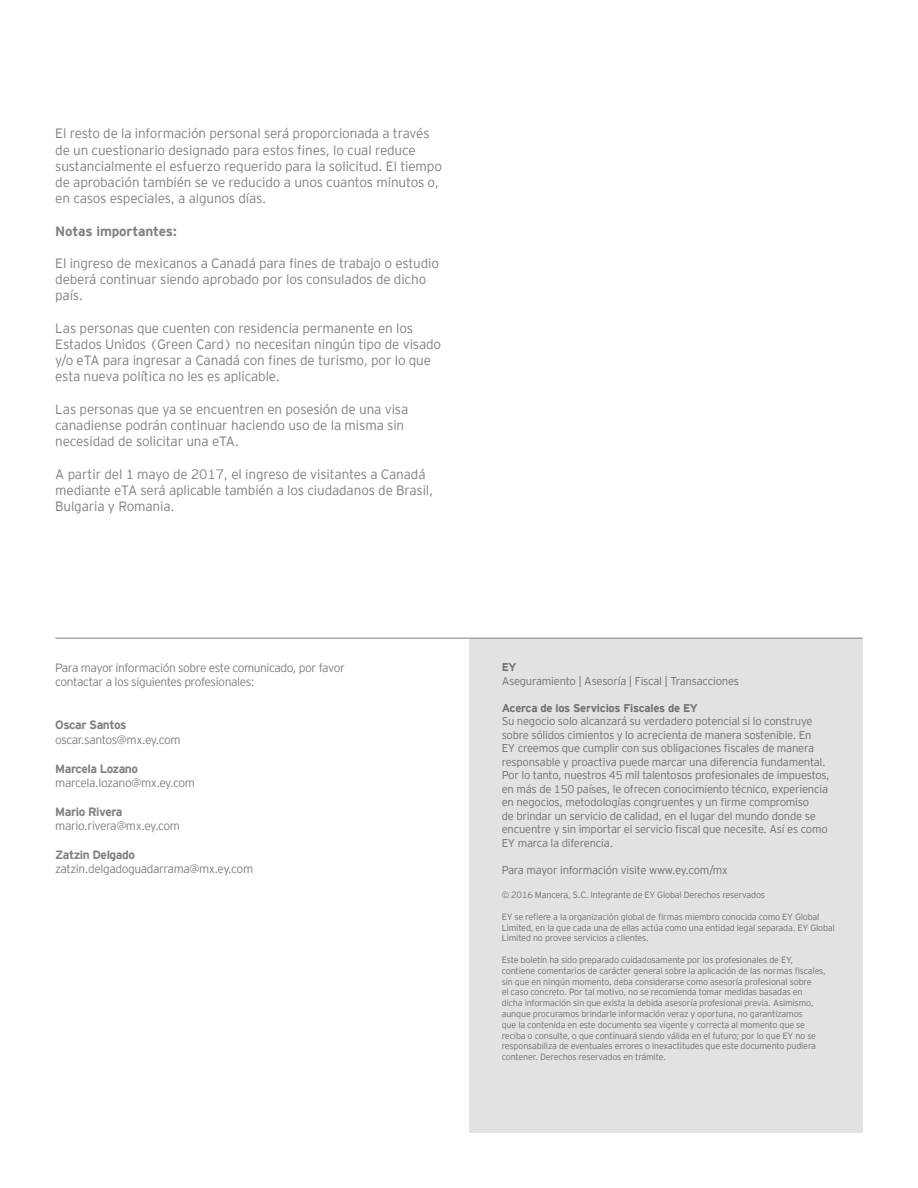
<style>
.page{position:relative;width:918px;height:1188px;background:#fff}
.page>*{position:absolute;margin:0;border:0;box-sizing:border-box;transform-origin:0 0}
.t1{font:300 13.5px/16.2px "EY Interstate";letter-spacing:-.01em;color:#808083}
.t2{font:700 13.5px "EY Interstate";letter-spacing:-.01em;color:#808083}
.t3{font:300 12px/14.4px "EY Interstate";letter-spacing:-.035em;color:#808083}
.t4{font:700 12px "EY Interstate";letter-spacing:-.035em;color:#808083}
.t5{font:300 11.25px/13.5px "EY Interstate";letter-spacing:-.02em;color:#717074}
.t6{font:700 11.25px "EY Interstate";letter-spacing:-.02em;color:#717074}
.t7{font:300 9px/10.8px "EY Interstate";letter-spacing:-.02em;color:#717074}
</style>
<div class="page">
<div style="left:470px;top:638px;width:393px;height:495px;background:#e1e2e4"></div>
<hr style="left:55px;top:638px;width:808px;height:1px;background:#808083">
<p class="t1" style="left:55px;top:125px;width:388px">El resto de la información personal será proporcionada a través de un cuestionario designado para estos fines, lo cual reduce sustancialmente el esfuerzo requerido para la solicitud. El tiempo de aprobación también se ve reducido a unos cuantos minutos o, en casos especiales, a algunos días.</p>
<p class="t2" style="left:55px;top:223px;width:123px">Notas importantes:</p>
<p class="t1" style="left:55px;top:255px;width:385px">El ingreso de mexicanos a Canadá para fines de trabajo o estudio deberá continuar siendo aprobado por los consulados de dicho país.</p>
<p class="t1" style="left:55px;top:320px;width:387px">Las personas que cuenten con residencia permanente en los Estados Unidos (Green Card) no necesitan ningún tipo de visado y/o eTA para ingresar a Canadá con fines de turismo, por lo que esta nueva política no les es aplicable.</p>
<p class="t1" style="left:55px;top:401px;width:355px">Las personas que ya se encuentren en posesión de una visa canadiense podrán continuar haciendo uso de la misma sin necesidad de solicitar una eTA.</p>
<p class="t1" style="left:55px;top:466px;width:380px">A partir del 1 mayo de 2017, el ingreso de visitantes a Canadá mediante eTA será aplicable también a los ciudadanos de Brasil,<br>Bulgaria y Romania.</p>
<p class="t3" style="left:55px;top:660px;width:291px">Para mayor información sobre este comunicado, por favor contactar a los siguientes profesionales:</p>
<p class="t6" style="left:502px;top:661px;width:16px">EY</p>
<p class="t5" style="left:502px;top:674px;width:239px">Aseguramiento | Asesoría | Fiscal | Transacciones</p>
<p class="t6" style="left:502px;top:702px;width:198px">Acerca de los Servicios Fiscales de EY</p>
<p class="t5" style="left:502px;top:715px;width:330px">Su negocio solo alcanzará su verdadero potencial si lo construye sobre sólidos cimientos y lo acrecienta de manera sostenible. En<br>EY creemos que cumplir con sus obligaciones fiscales de manera responsable y proactiva puede marcar una diferencia fundamental.<br>Por lo tanto, nuestros 45 mil talentosos profesionales de impuestos, en más de 150 países, le ofrecen conocimiento técnico, experiencia en negocios, metodologías congruentes y un firme compromiso<br>de brindar un servicio de calidad, en el lugar del mundo donde se encuentre y sin importar el servicio fiscal que necesite. Así es como EY marca la diferencia.</p>
<p class="t5" style="left:502px;top:863px;width:228px">Para mayor información visite www.ey.com/mx</p>
<p class="t7" style="left:502px;top:890px;width:265px">© 2016 Mancera, S.C. Integrante de EY Global Derechos reservados</p>
<p class="t7" style="left:502px;top:911px;width:335px">EY se refiere a la organización global de firmas miembro conocida como EY Global<br>Limited, en la que cada una de ellas actúa como una entidad legal separada. EY Global<br>Limited no provee servicios a clientes.</p>
<p class="t7" style="left:502px;top:954px;width:326px">Este boletín ha sido preparado cuidadosamente por los profesionales de EY, contiene comentarios de carácter general sobre la aplicación de las normas fiscales, sin que en ningún momento, deba considerarse como asesoría profesional sobre<br>el caso concreto. Por tal motivo, no se recomienda tomar medidas basadas en dicha información sin que exista la debida asesoría profesional previa. Asimismo, aunque procuramos brindarle información veraz y oportuna, no garantizamos<br>que la contenida en este documento sea vigente y correcta al momento que se reciba o consulte, o que continuará siendo válida en el futuro; por lo que EY no se responsabiliza de eventuales errores o inexactitudes que este documento pudiera contener. Derechos reservados en trámite.</p>
<p class="t4" style="left:55px;top:719px;width:73px">Oscar Santos</p>
<p class="t3" style="left:55px;top:732px;width:127px">oscar.santos@mx.ey.com</p>
<p class="t4" style="left:55px;top:762px;width:84px">Marcela Lozano</p>
<p class="t3" style="left:55px;top:776px;width:141px">marcela.lozano@mx.ey.com</p>
<p class="t4" style="left:55px;top:805px;width:69px">Mario Rivera</p>
<p class="t3" style="left:55px;top:819px;width:126px">mario.rivera@mx.ey.com</p>
<p class="t4" style="left:55px;top:848px;width:81px">Zatzin Delgado</p>
<p class="t3" style="left:55px;top:862px;width:199px">zatzin.delgadoguadarrama@mx.ey.com</p>
</div>
